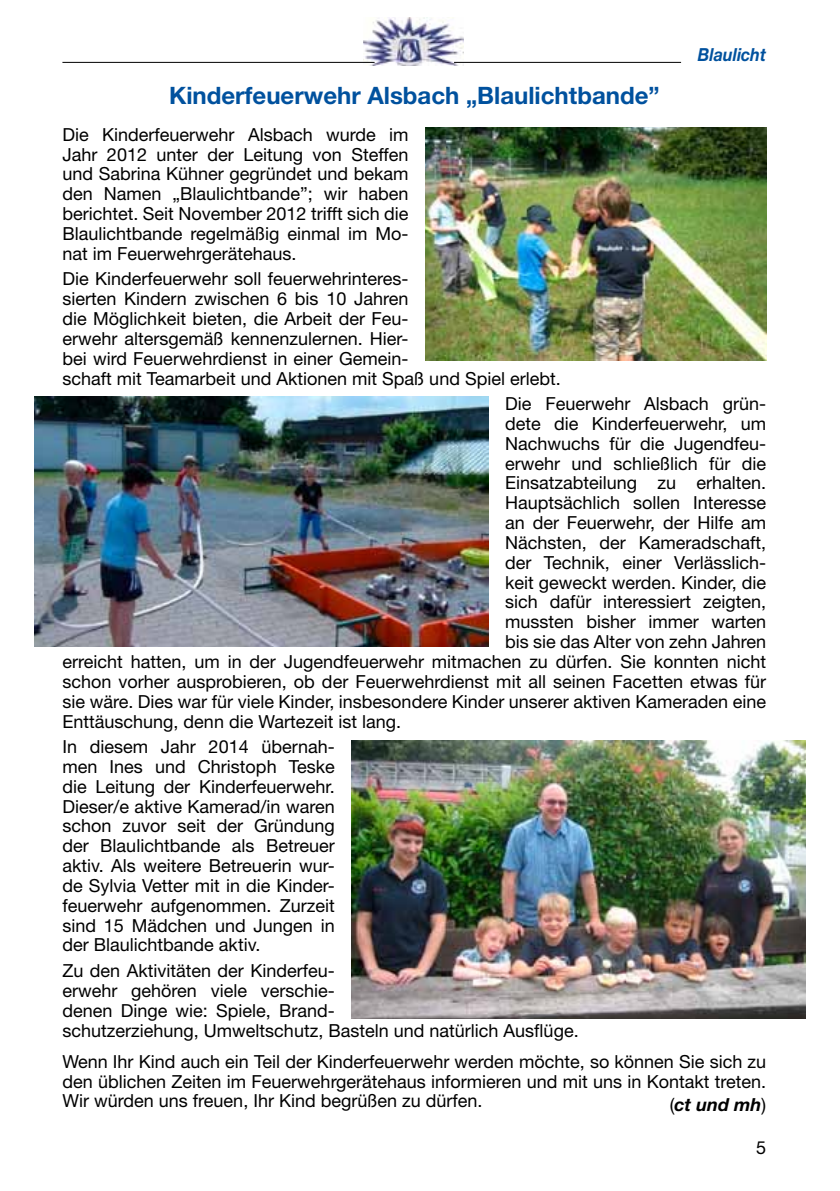
<style>
.page{position:relative;width:840px;height:1191px;background:#fff}
.page>*{position:absolute;margin:0;border:0;box-sizing:border-box;transform-origin:0 0}
.t1{font:700 24px "Helvetica Neue";color:#00519e}
.t2{font:18px/19.8px "Helvetica Neue";color:#000;text-align:justify}
.t3{font:italic 700 18px "Helvetica Neue";color:#00519e;scale:.9 1}
.t4{font:italic 700 18px "Helvetica Neue";color:#000}
.s1{font-weight:400;font-style:normal}
</style>
<div class="page">
<img style="left:363px;top:17px;width:100px;height:49px">
<hr style="left:62px;top:62px;width:312px;height:1px;background:#000">
<hr style="left:454px;top:62px;width:226px;height:1px;background:#000">
<img style="left:425px;top:128px;width:340px;height:232px">
<img style="left:34px;top:397px;width:454px;height:249px">
<img style="left:351px;top:740px;width:454px;height:278px">
<p class="t3" style="left:697px;top:43px;width:77px">Blaulicht</p>
<h1 class="t1" style="left:169px;top:80px;width:492px">Kinderfeuerwehr Alsbach „Blaulichtbande”</h1>
<p class="t2" style="left:62px;top:124px;width:347px">Die Kinderfeuerwehr Alsbach wurde im Jahr 2012 unter der Leitung von Steffen und Sabrina Kühner gegründet und bekam den Namen „Blaulichtbande”; wir haben berichtet. Seit November 2012 trifft sich die Blaulichtbande regelmäßig einmal im Mo&shy;nat im Feuerwehrgerätehaus.</p>
<p class="t2" style="left:62px;top:269px;width:499px;text-align:left">Die Kinderfeuerwehr soll feuerwehrinteres-<br>sierten Kindern zwischen 6 bis 10 Jahren<br>die Möglichkeit bieten, die Arbeit der Feu-<br>erwehr altersgemäß kennenzulernen. Hier-<br>bei wird Feuerwehrdienst in einer Gemein-<br>schaft mit Teamarbeit und Aktionen mit Spaß und Spiel erlebt.</p>
<p class="t2" style="left:505px;top:393px;width:262px">Die Feuerwehr Alsbach grün-</p>
<p class="t2" style="left:505px;top:413px;width:262px">dete die Kinderfeuerwehr, um</p>
<p class="t2" style="left:505px;top:433px;width:262px">Nachwuchs für die Jugendfeu-</p>
<p class="t2" style="left:505px;top:453px;width:262px">erwehr und schließlich für die</p>
<p class="t2" style="left:505px;top:473px;width:262px">Einsatzabteilung zu erhalten.</p>
<p class="t2" style="left:505px;top:492px;width:262px">Hauptsächlich sollen Interesse</p>
<p class="t2" style="left:505px;top:512px;width:262px">an der Feuerwehr, der Hilfe am</p>
<p class="t2" style="left:505px;top:532px;width:262px">Nächsten, der Kameradschaft,</p>
<p class="t2" style="left:505px;top:552px;width:262px">der Technik, einer Verlässlich-</p>
<p class="t2" style="left:505px;top:572px;width:262px">keit geweckt werden. Kinder, die</p>
<p class="t2" style="left:505px;top:592px;width:262px">sich dafür interessiert zeigten,</p>
<p class="t2" style="left:505px;top:611px;width:262px">mussten bisher immer warten</p>
<p class="t2" style="left:505px;top:631px;width:262px">bis sie das Alter von zehn Jahren</p>
<p class="t2" style="left:62px;top:651px;width:705px">erreicht hatten, um in der Jugendfeuerwehr mitmachen zu dürfen. Sie konnten nicht</p>
<p class="t2" style="left:62px;top:671px;width:705px">schon vorher ausprobieren, ob der Feuerwehrdienst mit all seinen Facetten etwas für</p>
<p class="t2" style="left:62px;top:691px;width:705px">sie wäre. Dies war für viele Kinder, insbesondere Kinder unserer aktiven Kameraden eine</p>
<p class="t2" style="left:62px;top:711px;width:340px">Enttäuschung, denn die Wartezeit ist lang.</p>
<p class="t2" style="left:62px;top:736px;width:274px">In diesem Jahr 2014 übernah&shy;men Ines und Christoph Teske die Leitung der Kinderfeuerwehr.<br>Dieser/e aktive Kamerad/in waren schon zuvor seit der Gründung der Blaulichtbande als Betreuer aktiv. Als weitere Betreuerin wur&shy;de Sylvia Vetter mit in die Kinder&shy;feuerwehr aufgenommen. Zurzeit sind 15 Mädchen und Jungen in der Blaulichtbande aktiv.</p>
<p class="t2" style="left:62px;top:960px;width:517px;text-align:left">Zu den Aktivitäten der Kinderfeu-<br>erwehr gehören viele verschie-<br>denen Dinge wie: Spiele, Brand-<br>schutzerziehung, Umweltschutz, Basteln und natürlich Ausflüge.</p>
<p class="t2" style="left:62px;top:1051px;width:705px">Wenn Ihr Kind auch ein Teil der Kinderfeuerwehr werden möchte, so können Sie sich zu den üblichen Zeiten im Feuerwehrgerätehaus informieren und mit uns in Kontakt treten.<br>Wir würden uns freuen, Ihr Kind begrüßen zu dürfen.</p>
<p class="t4" style="left:669px;top:1093px;width:98px"><span class="s1">(</span>ct und mh<span class="s1">)</span></p>
<p class="t2" style="left:755px;top:1137px;width:12px">5</p>
</div>
